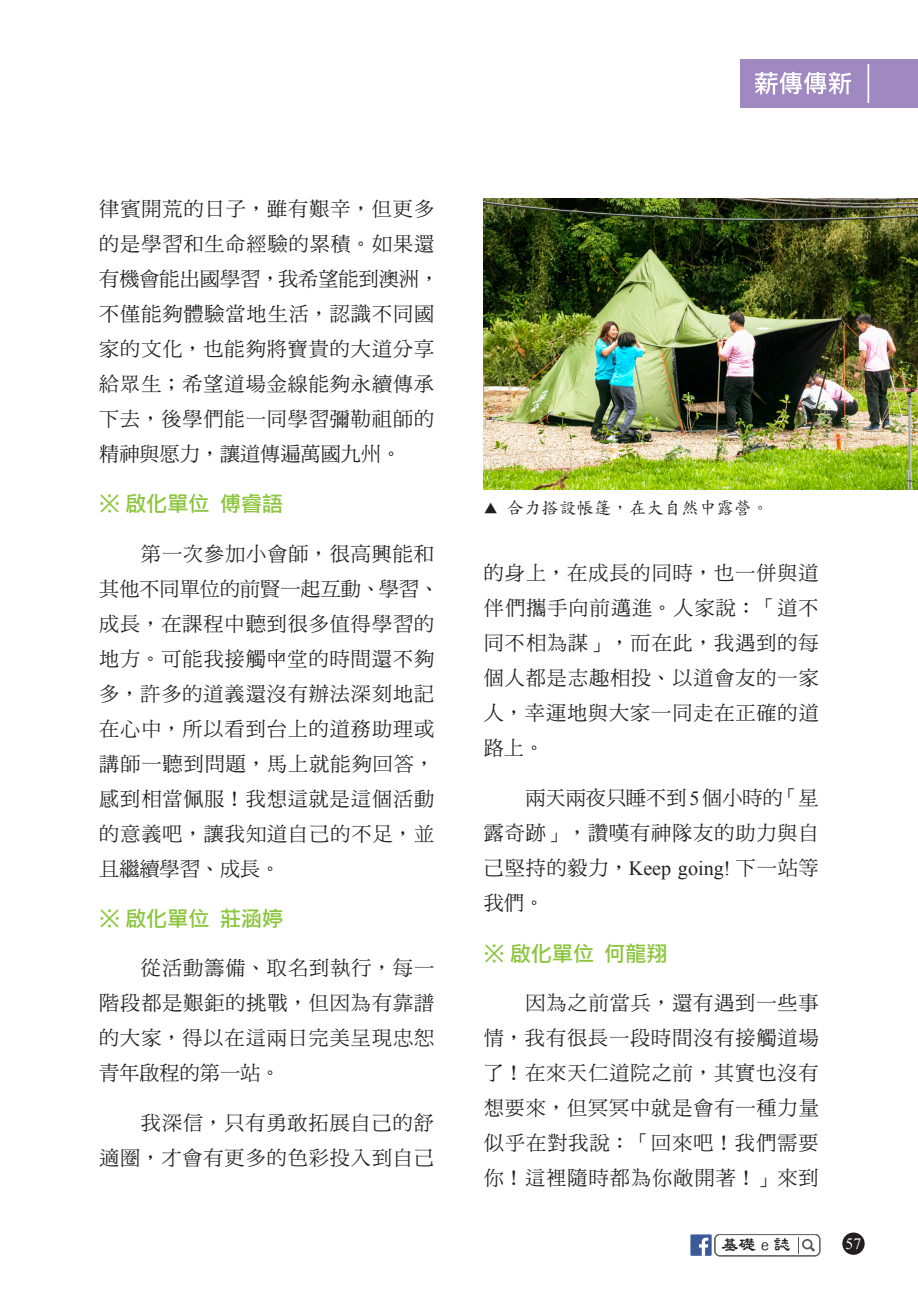
<style>
.page{position:relative;width:918px;height:1290px;background:#fff}
.page>*{position:absolute;margin:0;border:0;box-sizing:border-box;transform-origin:0 0}
._03_內文樣式{font:21px "Li Hei Pro";color:#8bc63e}
._03_內文樣式-2{font:20.12px/35px "DF Ming Std W5";letter-spacing:.045em;color:#231f20;text-align:justify}
.照片說明{font:17.5px "DF Kai Shu Std W5";color:#231f20}
.t1{font:700 17.5px "AR Li Shu B5";color:#231f20}
.t2{font:15.75px "Times New Roman";color:#fff}
.s1{font-size:14px}
.s2{font-family:"Times New Roman"}
</style>
<div class="page">
<div style="left:842px;top:1232px;width:22px;height:23px;background:#231f20;border-radius:50%"></div>
<svg style="left:798px;top:1237px;width:17px;height:16px"></svg>
<div style="left:690px;top:1234px;width:21px;height:22px;background:#3c5a99"></div>
<svg style="left:699px;top:1237px;width:9px;height:19px"></svg>
<div style="left:715px;top:1234px;width:105px;height:22px;border:1px solid #57585a;border-radius:5px"></div>
<div style="left:715px;top:1234px;width:104px;height:21px;border:1px solid #57585a;border-radius:5px"></div>
<div style="left:740px;top:60px;width:178px;height:48px;background:#9f89c0"></div>
<hr style="left:867px;top:64px;width:2px;height:39px;background:#fff">
<svg style="left:755px;top:72px;width:96px;height:22px"></svg>
<svg style="left:268px;top:649px;width:17px;height:18px"></svg>
<img style="left:484px;top:198px;width:434px;height:291px">
<p class="_03_內文樣式-2" style="left:99px;top:191px;width:341px;text-align:left">律賓開荒的日子，雖有艱辛，但更多的是學習和生命經驗的累積。如果還有機會能出國學習，我希望能到澳洲，不僅能夠體驗當地生活，認識不同國家的文化，也能夠將寶貴的大道分享給眾生；希望道場金線能夠永續傳承下去，後學們能一同學習彌勒祖師的精神與愿力，讓道傳遍萬國九州。</p>
<p class="_03_內文樣式" style="left:99px;top:493px;width:185px">※ 啟化單位 傅睿語</p>
<p class="_03_內文樣式-2" style="left:99px;top:535px;width:341px;text-align:left;text-indent:42px">第一次參加小會師，很高興能和其他不同單位的前賢一起互動、學習、成長，在課程中聽到很多值得學習的地方。可能我接觸 堂的時間還不夠多，許多的道義還沒有辦法深刻地記在心中，所以看到台上的道務助理或講師一聽到問題，馬上就能夠回答，感到相當佩服！我想這就是這個活動的意義吧，讓我知道自己的不足，並且繼續學習、成長。</p>
<p class="_03_內文樣式" style="left:99px;top:908px;width:185px">※ 啟化單位 莊涵婷</p>
<p class="_03_內文樣式-2" style="left:99px;top:950px;width:336px;text-indent:42px">從活動籌備、取名到執行，每一階段都是艱鉅的挑戰，但因為有靠譜的大家，得以在這兩日完美呈現忠恕青年啟程的第一站。</p>
<p class="_03_內文樣式-2" style="left:99px;top:1105px;width:336px;text-align:right">我深信，只有勇敢拓展自己的舒<br>適圈，才會有更多的色彩投入到自己</p>
<p class="照片說明" style="left:484px;top:498px;width:287px"><span class="s1">▲</span> 合力搭設帳篷，在大自然中露營。</p>
<p class="_03_內文樣式-2" style="left:484px;top:555px;width:336px">的身上，在成長的同時，也一併與道伴們攜手向前邁進。人家說：「道不同不相為謀」，而在此，我遇到的每個人都是志趣相投、以道會友的一家人，幸運地與大家一同走在正確的道路上。</p>
<p class="_03_內文樣式-2" style="left:484px;top:780px;width:336px;text-indent:42px">兩天兩夜只睡不到<span class="s2">5</span>個小時的「星露奇跡」，讚嘆有神隊友的助力與自己堅持的毅力，<span class="s2">Keep going!</span> 下一站等我們。</p>
<p class="_03_內文樣式" style="left:484px;top:943px;width:185px">※ 啟化單位 何龍翔</p>
<p class="_03_內文樣式-2" style="left:484px;top:985px;width:336px;text-indent:42px">因為之前當兵，還有遇到一些事情，我有很長一段時間沒有接觸道場了！在來天仁道院之前，其實也沒有想要來，但冥冥中就是會有一種力量似乎在對我說：「回來吧！我們需要你！這裡隨時都為你敞開著！」來到</p>
<p class="t1" style="left:721px;top:1236px;width:71px">基礎e誌</p>
<p class="t2" style="left:845px;top:1232px;width:17px">57</p>
</div>
